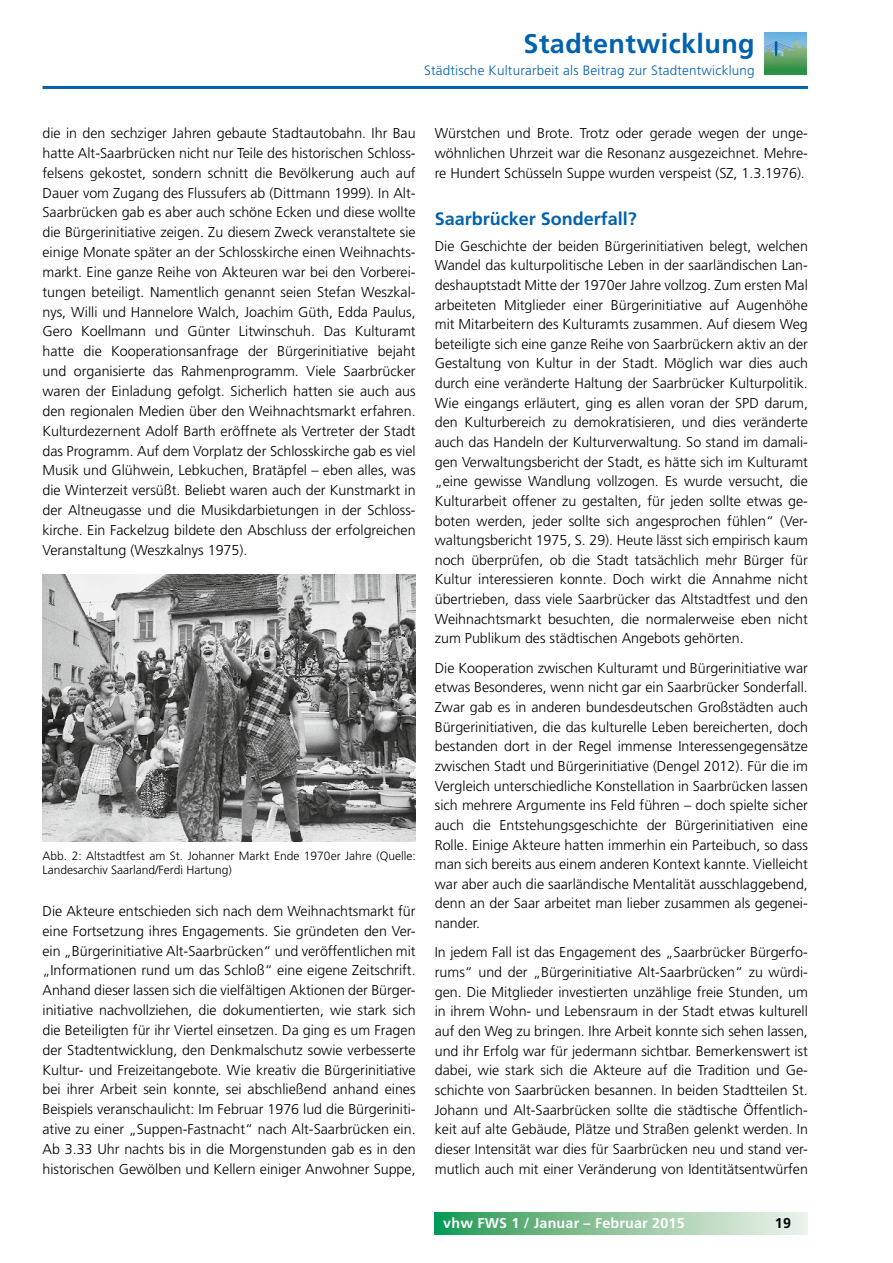
<style>
.page{position:relative;width:893px;height:1263px;background:#fff}
.page>*{position:absolute;margin:0;border:0;box-sizing:border-box;transform-origin:0 0}
.t1{font:700 27px "Frutiger LT";letter-spacing:.015em;color:#0062ae}
.t2{font:700 18px "Frutiger LT";color:#0062ae}
.t3{font:300 14.25px/19.6px "Frutiger LT";color:#000;text-align:justify}
.t4{font:700 14.25px "Frutiger LT";letter-spacing:.015em;color:#fff}
.t5{font:700 14.25px "Frutiger LT";color:#000}
.t6{font:300 13.5px "Frutiger LT";letter-spacing:.015em;color:#0062ae}
.t7{font:300 12px/14.4px "Frutiger CE";color:#000}
</style>
<div class="page">
<hr style="left:43px;top:86px;width:765px;height:3px;background:#0062ae">
<svg style="left:435px;top:1213px;width:373px;height:21px;background:#8ec69f"></svg>
<img style="left:764px;top:32px;width:42px;height:43px">
<img style="left:43px;top:574px;width:373px;height:268px">
<h1 class="t1" style="left:524px;top:28px;width:233px">Stadtentwicklung</h1>
<p class="t6" style="left:424px;top:62px;width:332px">Städtische Kulturarbeit als Beitrag zur Stadtentwicklung</p>
<p class="t3" style="left:43px;top:123px;width:375px">die in den sechziger Jahren gebaute Stadtautobahn. Ihr Bau hatte Alt-Saarbrücken nicht nur Teile des historischen Schloss&shy;felsens gekostet, sondern schnitt die Bevölkerung auch auf Dauer vom Zugang des Flussufers ab (Dittmann 1999). In Alt-Saarbrücken gab es aber auch schöne Ecken und diese wollte die Bürgerinitiative zeigen. Zu diesem Zweck veranstaltete sie einige Monate später an der Schlosskirche einen Weihnachts&shy;markt. Eine ganze Reihe von Akteuren war bei den Vorberei&shy;tungen beteiligt. Namentlich genannt seien Stefan Weszkal&shy;nys, Willi und Hannelore Walch, Joachim Güth, Edda Paulus, Gero Koellmann und Günter Litwinschuh. Das Kulturamt hatte die Kooperationsanfrage der Bürgerinitiative bejaht und organisierte das Rahmenprogramm. Viele Saarbrücker waren der Einladung gefolgt. Sicherlich hatten sie auch aus den regionalen Medien über den Weihnachtsmarkt erfahren.<br>Kulturdezernent Adolf Barth eröffnete als Vertreter der Stadt das Programm. Auf dem Vorplatz der Schlosskirche gab es viel Musik und Glühwein, Lebkuchen, Bratäpfel – eben alles, was die Winterzeit versüßt. Beliebt waren auch der Kunstmarkt in der Altneugasse und die Musikdarbietungen in der Schloss&shy;kirche. Ein Fackelzug bildete den Abschluss der erfolgreichen Veranstaltung (Weszkalnys 1975).</p>
<p class="t7" style="left:43px;top:848px;width:375px">Abb. 2: Altstadtfest am St. Johanner Markt Ende 1970er Jahre (Quelle:<br>Landesarchiv Saarland/Ferdi Hartung)</p>
<p class="t3" style="left:43px;top:901px;width:375px">Die Akteure entschieden sich nach dem Weihnachtsmarkt für eine Fortsetzung ihres Engagements. Sie gründeten den Ver&shy;ein „Bürgerinitiative Alt-Saarbrücken“ und veröffentlichen mit „Informationen rund um das Schloß“ eine eigene Zeitschrift.<br>Anhand dieser lassen sich die vielfältigen Aktionen der Bürger&shy;initiative nachvollziehen, die dokumentierten, wie stark sich die Beteiligten für ihr Viertel einsetzen. Da ging es um Fragen der Stadtentwicklung, den Denkmalschutz sowie verbesserte Kultur- und Freizeitangebote. Wie kreativ die Bürgerinitiative bei ihrer Arbeit sein konnte, sei abschließend anhand eines Beispiels veranschaulicht: Im Februar 1976 lud die Bürgeriniti&shy;ative zu einer „Suppen-Fastnacht“ nach Alt-Saarbrücken ein.<br>Ab 3.33 Uhr nachts bis in die Morgenstunden gab es in den historischen Gewölben und Kellern einiger Anwohner Suppe,</p>
<p class="t3" style="left:435px;top:124px;width:375px">Würstchen und Brote. Trotz oder gerade wegen der unge&shy;wöhnlichen Uhrzeit war die Resonanz ausgezeichnet. Mehre&shy;re Hundert Schüsseln Suppe wurden verspeist (SZ, 1.3.1976).</p>
<p class="t2" style="left:435px;top:208px;width:204px">Saarbrücker Sonderfall?</p>
<p class="t3" style="left:435px;top:236px;width:375px">Die Geschichte der beiden Bürgerinitiativen belegt, welchen Wandel das kulturpolitische Leben in der saarländischen Lan&shy;deshauptstadt Mitte der 1970er Jahre vollzog. Zum ersten Mal arbeiteten Mitglieder einer Bürgerinitiative auf Augenhöhe mit Mitarbeitern des Kulturamts zusammen. Auf diesem Weg beteiligte sich eine ganze Reihe von Saarbrückern aktiv an der Gestaltung von Kultur in der Stadt. Möglich war dies auch durch eine veränderte Haltung der Saarbrücker Kulturpolitik.<br>Wie eingangs erläutert, ging es allen voran der SPD darum, den Kulturbereich zu demokratisieren, und dies veränderte auch das Handeln der Kulturverwaltung. So stand im damali&shy;gen Verwaltungsbericht der Stadt, es hätte sich im Kulturamt „eine gewisse Wandlung vollzogen. Es wurde versucht, die Kulturarbeit offener zu gestalten, für jeden sollte etwas ge&shy;boten werden, jeder sollte sich angesprochen fühlen“ (Ver&shy;waltungsbericht 1975, S. 29). Heute lässt sich empirisch kaum noch überprüfen, ob die Stadt tatsächlich mehr Bürger für Kultur interessieren konnte. Doch wirkt die Annahme nicht übertrieben, dass viele Saarbrücker das Altstadtfest und den Weihnachtsmarkt besuchten, die normalerweise eben nicht zum Publikum des städtischen Angebots gehörten.</p>
<p class="t3" style="left:435px;top:658px;width:375px">Die Kooperation zwischen Kulturamt und Bürgerinitiative war etwas Besonderes, wenn nicht gar ein Saarbrücker Sonderfall.<br>Zwar gab es in anderen bundesdeutschen Großstädten auch Bürgerinitiativen, die das kulturelle Leben bereicherten, doch bestanden dort in der Regel immense Interessengegensätze zwischen Stadt und Bürgerinitiative (Dengel 2012). Für die im Vergleich unterschiedliche Konstellation in Saarbrücken lassen sich mehrere Argumente ins Feld führen – doch spielte sicher auch die Entstehungsgeschichte der Bürgerinitiativen eine Rolle. Einige Akteure hatten immerhin ein Parteibuch, so dass man sich bereits aus einem anderen Kontext kannte. Vielleicht war aber auch die saarländische Mentalität ausschlaggebend, denn an der Saar arbeitet man lieber zusammen als gegenei&shy;nander.</p>
<p class="t3" style="left:435px;top:943px;width:375px">In jedem Fall ist das Engagement des „Saarbrücker Bürgerfo&shy;rums“ und der „Bürgerinitiative Alt-Saarbrücken“ zu würdi&shy;gen. Die Mitglieder investierten unzählige freie Stunden, um in ihrem Wohn- und Lebensraum in der Stadt etwas kulturell auf den Weg zu bringen. Ihre Arbeit konnte sich sehen lassen, und ihr Erfolg war für jedermann sichtbar. Bemerkenswert ist dabei, wie stark sich die Akteure auf die Tradition und Ge&shy;schichte von Saarbrücken besannen. In beiden Stadtteilen St.<br>Johann und Alt-Saarbrücken sollte die städtische Öffentlich&shy;keit auf alte Gebäude, Plätze und Straßen gelenkt werden. In dieser Intensität war dies für Saarbrücken neu und stand ver&shy;mutlich auch mit einer Veränderung von Identitätsentwürfen</p>
<p class="t4" style="left:443px;top:1215px;width:243px">vhw FWS 1 / Januar – Februar 2015</p>
<p class="t5" style="left:775px;top:1214px;width:18px">19</p>
</div>
